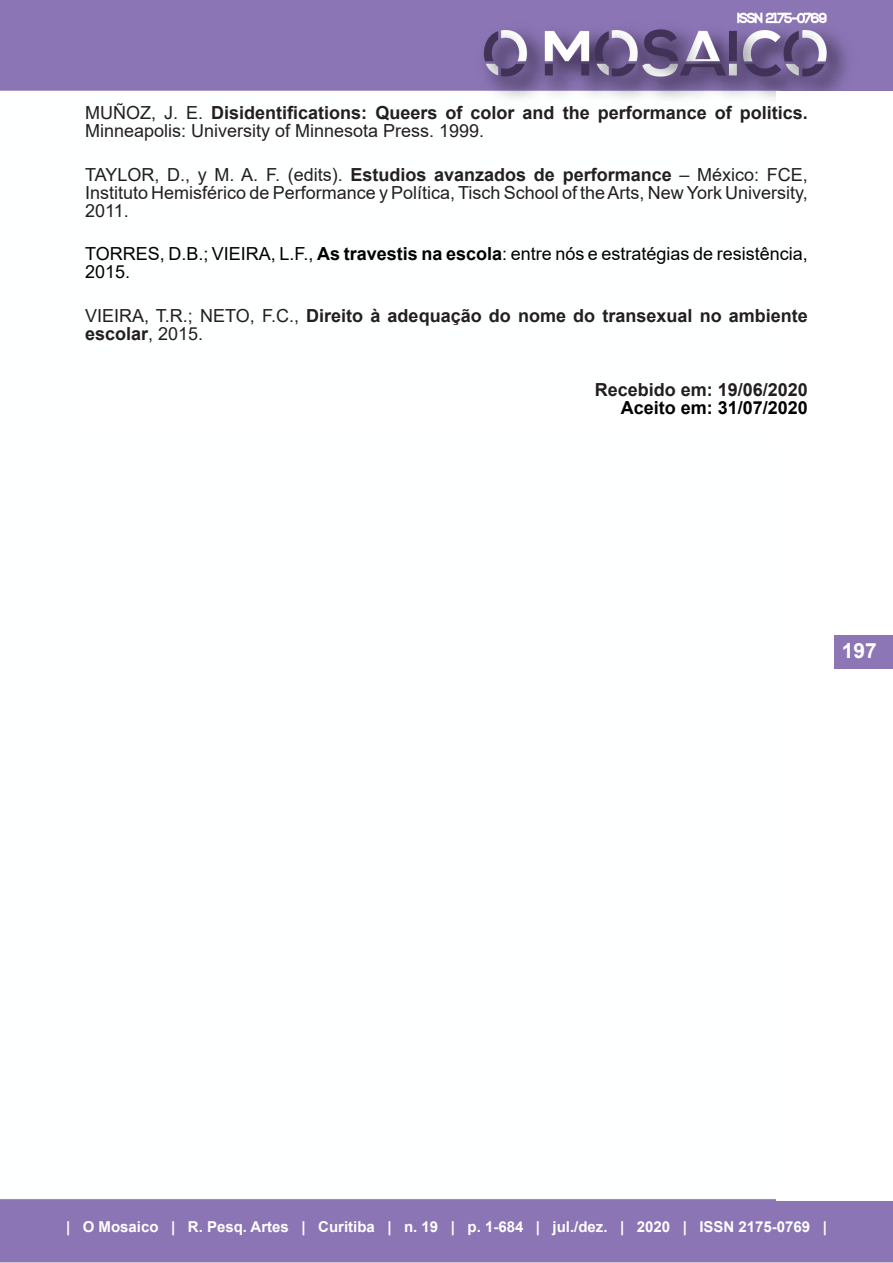
<style>
.page{position:relative;width:893px;height:1263px;background:#fff}
.page>*{position:absolute;margin:0;border:0;box-sizing:border-box;transform-origin:0 0}
.t1{font:700 21px "Arial";color:#fff}
.referencias{font:700 18px/18px "Arial";color:#231f20}
.referencias-2{font:18px/18px "Arial";color:#231f20;text-align:justify}
.referencias-3{font:18px/18px "Arial";color:#000}
.Recebido{font:700 18px "Arial";color:#231f20}
.t2{font:700 18px "Arial";color:#000}
.t3{font:700 15px "Arial";color:#fff}
.s1{font-weight:400}
.s2{font-weight:700}
</style>
<div class="page">
<img style="left:0;top:0;width:893px;height:1263px">
<div style="left:777px;top:92px;width:116px;height:1109px;background:#fff"></div>
<div style="left:834px;top:635px;width:59px;height:33px;background:#8d76b5"></div>
<div style="left:85px;top:401px;width:723px;height:17px;background:#fff"></div>
<div style="left:85px;top:419px;width:723px;height:17px;background:#fff"></div>
<p class="referencias" style="left:85px;top:104px;width:724px"><span class="s1">MUÑOZ, J. E.</span> Disidentifications: Queers of color and the performance of politics.<br><span class="s1">Minneapolis: University of Minnesota Press. 1999.</span></p>
<p class="referencias-2" style="left:85px;top:165px;width:724px">TAYLOR, D., y M. A. F. (edits). <span class="s2">Estudios avanzados de performance</span> – México: FCE, Instituto Hemisférico de Performance y Política, Tisch School of the Arts, New York University, 2011.</p>
<p class="referencias-3" style="left:85px;top:245px;width:724px">TORRES, D.B.; VIEIRA, L.F., <span class="s2">As travestis na escola</span>: entre nós e estratégias de resistência,<br>2015.</p>
<p class="referencias" style="left:85px;top:307px;width:724px"><span class="s1">VIEIRA, T.R.; NETO, F.C.,</span> Direito à adequação do nome do transexual no ambiente escolar<span class="s1">, 2015.</span></p>
<p class="Recebido" style="left:595px;top:377px;width:215px">Recebido em: 19/06/2020</p>
<p class="t2" style="left:621px;top:395px;width:189px">Aceito em: 31/07/2020</p>
<p class="t1" style="left:842px;top:636px;width:37px">197</p>
<p class="t3" style="left:66px;top:1216px;width:762px">| O Mosaico | R. Pesq. Artes | Curitiba | n. 19 | p. 1-684 | jul./dez. | 2020 | ISSN 2175-0769 |</p>
</div>
